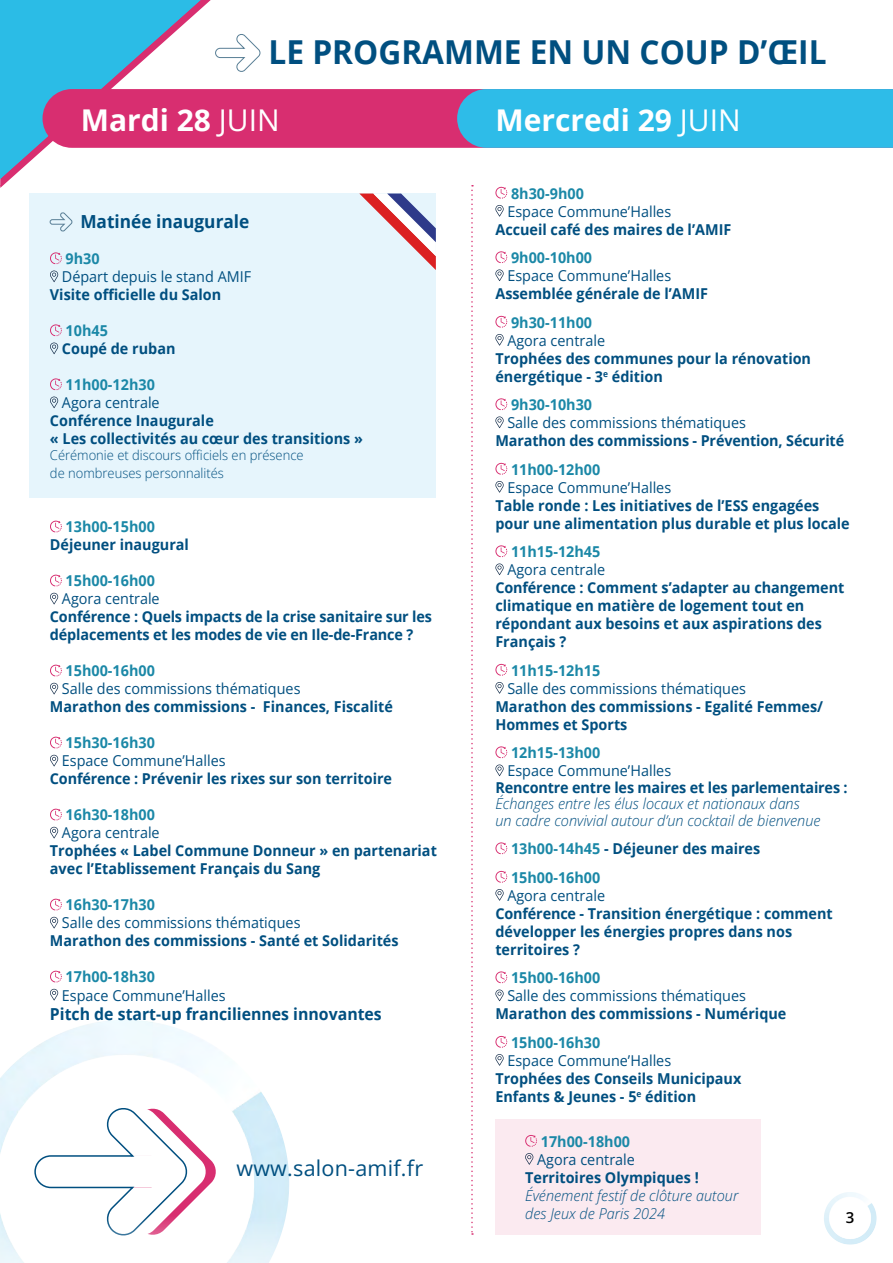
<style>
.page{position:relative;width:893px;height:1263px;background:#fff}
.page>*{position:absolute;margin:0;border:0;box-sizing:border-box;transform-origin:0 0}
.t1{font:700 33px "Open Sans";color:#004f80;scale:.96 1}
.t2{font:700 30px "Open Sans";color:#fff}
.t3{font:21.6px "Open Sans";letter-spacing:.01em;color:#004f80}
.t4{font:700 18px "Open Sans";color:#004f80;scale:.96 1}
.t5{font:700 16.5px "Open Sans";color:#004f80;scale:.96 1}
.t6{font:700 15px/18px "Open Sans";color:#004f80;scale:.96 1}
.t7{font:15px "Open Sans";color:#004f80;scale:.96 1}
.t8{font:700 15px/28.5px "Open Sans";color:#1b88a7;scale:.96 1}
.t9{font:italic 15px/16.5px "Open Sans";color:#004f80;scale:.96 1}
.t10{font:15px "Open Sans";color:#000}
.t11{font:13.5px/18px "Open Sans";color:#004f80;scale:.96 1}
.s1{font-weight:400}
.s2{color:#004f80}
</style>
<div class="page">
<img style="left:824px;top:1192px;width:26px;height:43px">
<svg style="left:0;top:0;width:261px;height:188px"></svg>
<div style="left:30px;top:194px;width:406px;height:303px;background:#e6f5fc"></div>
<div style="left:495px;top:1119px;width:266px;height:116px;background:#fbeaf0"></div>
<svg style="left:495px;top:187px;width:12px;height:12px"></svg>
<svg style="left:495px;top:205px;width:9px;height:12px"></svg>
<svg style="left:495px;top:251px;width:12px;height:12px"></svg>
<svg style="left:495px;top:269px;width:9px;height:12px"></svg>
<svg style="left:495px;top:316px;width:12px;height:12px"></svg>
<svg style="left:495px;top:334px;width:9px;height:12px"></svg>
<svg style="left:495px;top:398px;width:12px;height:12px"></svg>
<svg style="left:495px;top:416px;width:9px;height:12px"></svg>
<svg style="left:495px;top:463px;width:12px;height:12px"></svg>
<svg style="left:495px;top:481px;width:9px;height:12px"></svg>
<svg style="left:495px;top:545px;width:12px;height:12px"></svg>
<svg style="left:495px;top:563px;width:9px;height:12px"></svg>
<svg style="left:495px;top:664px;width:12px;height:12px"></svg>
<svg style="left:495px;top:682px;width:9px;height:12px"></svg>
<svg style="left:495px;top:746px;width:12px;height:12px"></svg>
<svg style="left:495px;top:764px;width:9px;height:12px"></svg>
<svg style="left:495px;top:842px;width:12px;height:12px"></svg>
<svg style="left:495px;top:871px;width:12px;height:12px"></svg>
<svg style="left:495px;top:889px;width:9px;height:12px"></svg>
<svg style="left:495px;top:971px;width:12px;height:12px"></svg>
<svg style="left:495px;top:989px;width:9px;height:12px"></svg>
<svg style="left:495px;top:1036px;width:12px;height:12px"></svg>
<svg style="left:495px;top:1054px;width:9px;height:12px"></svg>
<svg style="left:525px;top:1135px;width:12px;height:12px"></svg>
<svg style="left:525px;top:1153px;width:8px;height:12px"></svg>
<svg style="left:360px;top:194px;width:76px;height:76px"></svg>
<img style="left:0;top:1021px;width:105px;height:132px">
<svg style="left:34px;top:1105px;width:182px;height:110px"></svg>
<svg style="left:0;top:1215px;width:286px;height:48px"></svg>
<svg style="left:471px;top:185px;width:2px;height:1050px"></svg>
<svg style="left:50px;top:212px;width:23px;height:20px"></svg>
<svg style="left:50px;top:252px;width:12px;height:12px"></svg>
<svg style="left:50px;top:270px;width:8px;height:12px"></svg>
<svg style="left:50px;top:324px;width:12px;height:12px"></svg>
<svg style="left:50px;top:342px;width:8px;height:12px"></svg>
<svg style="left:50px;top:378px;width:12px;height:12px"></svg>
<svg style="left:50px;top:396px;width:8px;height:12px"></svg>
<svg style="left:50px;top:521px;width:12px;height:11px"></svg>
<svg style="left:50px;top:575px;width:12px;height:11px"></svg>
<svg style="left:50px;top:593px;width:8px;height:11px"></svg>
<svg style="left:50px;top:665px;width:12px;height:11px"></svg>
<svg style="left:50px;top:683px;width:8px;height:11px"></svg>
<svg style="left:50px;top:737px;width:12px;height:11px"></svg>
<svg style="left:50px;top:755px;width:8px;height:11px"></svg>
<svg style="left:50px;top:809px;width:12px;height:11px"></svg>
<svg style="left:50px;top:827px;width:8px;height:11px"></svg>
<svg style="left:50px;top:899px;width:12px;height:11px"></svg>
<svg style="left:50px;top:917px;width:8px;height:11px"></svg>
<svg style="left:50px;top:971px;width:12px;height:11px"></svg>
<svg style="left:50px;top:989px;width:8px;height:11px"></svg>
<div style="left:43px;top:89px;width:414px;height:59px;background:#d82e70"></div>
<div style="left:457px;top:89px;width:436px;height:59px;background:#2ebce8"></div>
<h1 class="t1" style="left:269px;top:29px;width:583px">LE PROGRAMME EN UN COUP D’ŒIL</h1>
<h2 class="t2" style="left:81px;top:99px;width:200px">Mardi 28 <span class="s1">JUIN</span></h2>
<h2 class="t2" style="left:495px;top:99px;width:247px">Mercredi 29 <span class="s1">JUIN</span></h2>
<p class="t4" style="left:80px;top:209px;width:178px">Matinée inaugurale</p>
<p class="t8" style="left:66px;top:244px;width:37px">9h30</p>
<p class="t7" style="left:62px;top:266px;width:199px">Départ depuis le stand AMIF</p>
<p class="t6" style="left:50px;top:285px;width:180px">Visite officielle du Salon</p>
<p class="t8" style="left:66px;top:316px;width:46px">10h45</p>
<p class="t6" style="left:62px;top:339px;width:120px">Coupé de ruban</p>
<p class="t8" style="left:66px;top:370px;width:95px">11h00-12h30</p>
<p class="t7" style="left:62px;top:392px;width:103px">Agora centrale</p>
<p class="t6" style="left:50px;top:411px;width:328px">Conférence Inaugurale<br>« Les collectivités au cœur des transitions »</p>
<p class="t11" style="left:50px;top:446px;width:266px">Cérémonie et discours officiels en présence de nombreuses personnalités</p>
<p class="t8" style="left:66px;top:512px;width:95px">13h00-15h00</p>
<p class="t6" style="left:50px;top:536px;width:146px">Déjeuner inaugural</p>
<p class="t8" style="left:66px;top:566px;width:95px">15h00-16h00</p>
<p class="t7" style="left:62px;top:589px;width:103px">Agora centrale</p>
<p class="t6" style="left:50px;top:608px;width:400px">Conférence : Quels impacts de la crise sanitaire sur les déplacements et les modes de vie en Ile-de-France ?</p>
<p class="t8" style="left:66px;top:656px;width:95px">15h00-16h00</p>
<p class="t7" style="left:62px;top:679px;width:250px">Salle des commissions thématiques</p>
<p class="t6" style="left:50px;top:698px;width:359px">Marathon des commissions - Finances, Fiscalité</p>
<p class="t8" style="left:66px;top:728px;width:95px">15h30-16h30</p>
<p class="t7" style="left:62px;top:751px;width:172px">Espace Commune’Halles</p>
<p class="t6" style="left:50px;top:770px;width:358px">Conférence : Prévenir les rixes sur son territoire</p>
<p class="t8" style="left:66px;top:800px;width:95px">16h30-18h00</p>
<p class="t7" style="left:62px;top:823px;width:103px">Agora centrale</p>
<p class="t6" style="left:50px;top:842px;width:405px">Trophées « Label Commune Donneur » en partenariat avec l’Etablissement Français du Sang</p>
<p class="t8" style="left:66px;top:890px;width:95px">16h30-17h30</p>
<p class="t7" style="left:62px;top:913px;width:250px">Salle des commissions thématiques</p>
<p class="t6" style="left:50px;top:932px;width:365px">Marathon des commissions - Santé et Solidarités</p>
<p class="t8" style="left:66px;top:962px;width:95px">17h00-18h30</p>
<p class="t7" style="left:62px;top:985px;width:172px">Espace Commune’Halles</p>
<p class="t5" style="left:50px;top:1002px;width:347px">Pitch de start-up franciliennes innovantes</p>
<h3 class="t3" style="left:236px;top:1153px;width:188px">www.salon-amif.fr</h3>
<p class="t8" style="left:511px;top:179px;width:77px">8h30-9h00</p>
<p class="t7" style="left:507px;top:201px;width:172px">Espace Commune’Halles</p>
<p class="t6" style="left:495px;top:220px;width:247px">Accueil café des maires de l’AMIF</p>
<p class="t8" style="left:511px;top:243px;width:86px">9h00-10h00</p>
<p class="t7" style="left:507px;top:265px;width:172px">Espace Commune’Halles</p>
<p class="t6" style="left:495px;top:284px;width:223px">Assemblée générale de l’AMIF</p>
<p class="t8" style="left:511px;top:308px;width:86px">9h30-11h00</p>
<p class="t7" style="left:507px;top:330px;width:103px">Agora centrale</p>
<p class="t6" style="left:495px;top:349px;width:330px">Trophées des communes pour la rénovation énergétique - 3<sup>e</sup> édition</p>
<p class="t8" style="left:511px;top:390px;width:86px">9h30-10h30</p>
<p class="t7" style="left:507px;top:412px;width:250px">Salle des commissions thématiques</p>
<p class="t6" style="left:495px;top:431px;width:365px">Marathon des commissions - Prévention, Sécurité</p>
<p class="t8" style="left:511px;top:455px;width:95px">11h00-12h00</p>
<p class="t7" style="left:507px;top:477px;width:172px">Espace Commune’Halles</p>
<p class="t6" style="left:495px;top:496px;width:371px">Table ronde : Les initiatives de l’ESS engagées pour une alimentation plus durable et plus locale</p>
<p class="t8" style="left:511px;top:537px;width:95px">11h15-12h45</p>
<p class="t7" style="left:507px;top:559px;width:103px">Agora centrale</p>
<p class="t6" style="left:495px;top:578px;width:365px">Conférence : Comment s’adapter au changement climatique en matière de logement tout en répondant aux besoins et aux aspirations des Français ?</p>
<p class="t8" style="left:511px;top:656px;width:95px">11h15-12h15</p>
<p class="t7" style="left:507px;top:678px;width:250px">Salle des commissions thématiques</p>
<p class="t6" style="left:495px;top:697px;width:343px">Marathon des commissions - Egalité Femmes/<br>Hommes et Sports</p>
<p class="t8" style="left:511px;top:738px;width:95px">12h15-13h00</p>
<p class="t7" style="left:507px;top:760px;width:172px">Espace Commune’Halles</p>
<p class="t6" style="left:495px;top:778px;width:368px">Rencontre entre les maires et les parlementaires :</p>
<p class="t9" style="left:495px;top:795px;width:340px">Échanges entre les élus locaux et nationaux dans<br>un cadre convivial autour d’un cocktail de bienvenue</p>
<p class="t8" style="left:511px;top:834px;width:261px">13h00-14h45 <span class="s2">- Déjeuner des maires<br></span>15h00-16h00</p>
<p class="t7" style="left:507px;top:885px;width:103px">Agora centrale</p>
<p class="t6" style="left:495px;top:904px;width:353px">Conférence - Transition énergétique : comment développer les énergies propres dans nos territoires ?</p>
<p class="t8" style="left:511px;top:963px;width:95px">15h00-16h00</p>
<p class="t7" style="left:507px;top:985px;width:250px">Salle des commissions thématiques</p>
<p class="t6" style="left:495px;top:1004px;width:305px">Marathon des commissions - Numérique</p>
<p class="t8" style="left:511px;top:1028px;width:95px">15h00-16h30</p>
<p class="t7" style="left:507px;top:1050px;width:172px">Espace Commune’Halles</p>
<p class="t6" style="left:495px;top:1069px;width:258px">Trophées des Conseils Municipaux<br>Enfants &amp; Jeunes - 5<sup>e</sup> édition</p>
<p class="t8" style="left:541px;top:1127px;width:95px">17h00-18h00</p>
<p class="t7" style="left:537px;top:1149px;width:103px">Agora centrale</p>
<p class="t6" style="left:525px;top:1168px;width:182px">Territoires Olympiques !</p>
<p class="t9" style="left:525px;top:1186px;width:224px;line-height:18px">Événement festif de clôture autour des Jeux de Paris 2024</p>
<p class="t10" style="left:846px;top:1207px;width:10px">3</p>
</div>
